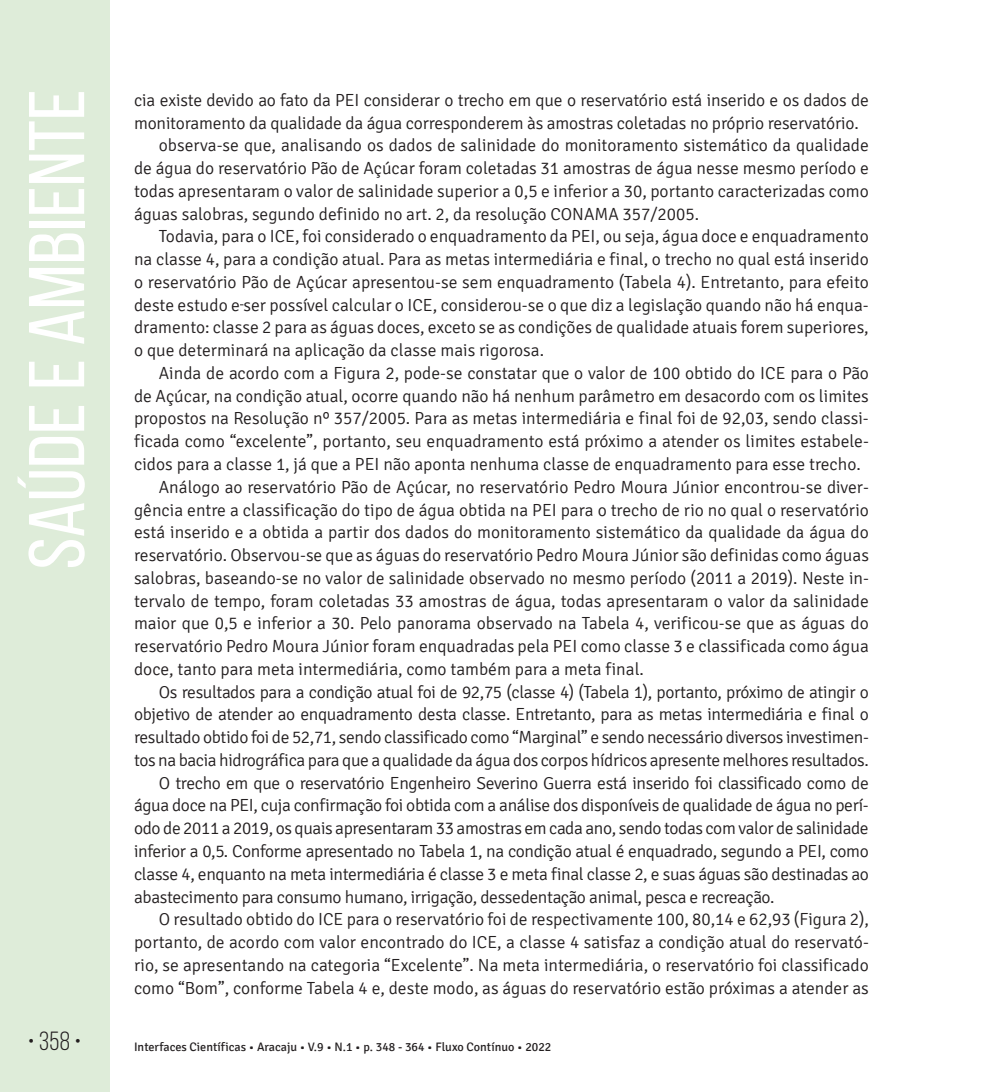
<style>
.page{position:relative;width:993px;height:1092px;background:#fff}
.page>*{position:absolute;margin:0;border:0;box-sizing:border-box;transform-origin:0 0}
.t1{font:78.75px "Bebas Neue";color:#fff;scale:1.09 1}
.t2{font:26.25px "Bebas Neue";color:#231f20}
.t3{font:300 17.5px "Signika";color:#231f20}
.t4{font:300 17.5px "Signika";letter-spacing:-.02em;color:#231f20}
.t5{font:12.25px "Signika";color:#231f20}
</style>
<div class="page">
<div style="left:0;top:0;width:109px;height:1091px;background:#deecd9"></div>
<h1 class="t1" style="left:14px;top:569px;width:442px;rotate:-90deg">Saúde e Ambiente</h1>
<p class="t3" style="left:134px;top:90px;width:736px">cia existe devido ao fato da PEI considerar o trecho em que o reservatório está inserido e os dados de</p>
<p class="t3" style="left:134px;top:113px;width:726px">monitoramento da qualidade da água corresponderem às amostras coletadas no próprio reservatório.</p>
<p class="t3" style="left:159px;top:136px;width:711px">observa-se que, analisando os dados de salinidade do monitoramento sistemático da qualidade</p>
<p class="t3" style="left:134px;top:159px;width:736px">de água do reservatório Pão de Açúcar foram coletadas 31 amostras de água nesse mesmo período e</p>
<p class="t3" style="left:134px;top:181px;width:736px">todas apresentaram o valor de salinidade superior a 0,5 e inferior a 30, portanto caracterizadas como</p>
<p class="t3" style="left:134px;top:204px;width:566px">águas salobras, segundo definido no art. 2, da resolução CONAMA 357/2005.</p>
<p class="t3" style="left:159px;top:227px;width:711px">Todavia, para o ICE, foi considerado o enquadramento da PEI, ou seja, água doce e enquadramento</p>
<p class="t3" style="left:134px;top:250px;width:736px">na classe 4, para a condição atual. Para as metas intermediária e final, o trecho no qual está inserido</p>
<p class="t3" style="left:134px;top:272px;width:736px">o reservatório Pão de Açúcar apresentou-se sem enquadramento (Tabela 4). Entretanto, para efeito</p>
<p class="t3" style="left:134px;top:295px;width:736px">deste estudo e ser possível calcular o ICE, considerou-se o que diz a legislação quando não há enqua-</p>
<p class="t3" style="left:134px;top:318px;width:736px">dramento: classe 2 para as águas doces, exceto se as condições de qualidade atuais forem superiores,</p>
<p class="t3" style="left:134px;top:341px;width:411px">o que determinará na aplicação da classe mais rigorosa.</p>
<p class="t3" style="left:159px;top:363px;width:711px">Ainda de acordo com a Figura 2, pode-se constatar que o valor de 100 obtido do ICE para o Pão</p>
<p class="t3" style="left:134px;top:386px;width:736px">de Açúcar, na condição atual, ocorre quando não há nenhum parâmetro em desacordo com os limites</p>
<p class="t3" style="left:134px;top:409px;width:736px">propostos na Resolução nº 357/2005. Para as metas intermediária e final foi de 92,03, sendo classi-</p>
<p class="t3" style="left:134px;top:432px;width:736px">ficada como “excelente”, portanto, seu enquadramento está próximo a atender os limites estabele-</p>
<p class="t3" style="left:134px;top:454px;width:728px">cidos para a classe 1, já que a PEI não aponta nenhuma classe de enquadramento para esse trecho.</p>
<p class="t3" style="left:159px;top:477px;width:711px">Análogo ao reservatório Pão de Açúcar, no reservatório Pedro Moura Júnior encontrou-se diver-</p>
<p class="t3" style="left:134px;top:500px;width:736px">gência entre a classificação do tipo de água obtida na PEI para o trecho de rio no qual o reservatório</p>
<p class="t3" style="left:134px;top:523px;width:736px">está inserido e a obtida a partir dos dados do monitoramento sistemático da qualidade da água do</p>
<p class="t3" style="left:134px;top:545px;width:736px">reservatório. Observou-se que as águas do reservatório Pedro Moura Júnior são definidas como águas</p>
<p class="t3" style="left:134px;top:568px;width:736px">salobras, baseando-se no valor de salinidade observado no mesmo período (2011 a 2019). Neste in-</p>
<p class="t3" style="left:134px;top:591px;width:736px">tervalo de tempo, foram coletadas 33 amostras de água, todas apresentaram o valor da salinidade</p>
<p class="t3" style="left:134px;top:614px;width:736px">maior que 0,5 e inferior a 30. Pelo panorama observado na Tabela 4, verificou-se que as águas do</p>
<p class="t3" style="left:134px;top:636px;width:736px">reservatório Pedro Moura Júnior foram enquadradas pela PEI como classe 3 e classificada como água</p>
<p class="t3" style="left:134px;top:659px;width:511px">doce, tanto para meta intermediária, como também para a meta final.</p>
<p class="t4" style="left:159px;top:682px;width:711px">Os resultados para a condição atual foi de 92,75 (classe 4) (Tabela 1), portanto, próximo de atingir o</p>
<p class="t4" style="left:134px;top:705px;width:736px">objetivo de atender ao enquadramento desta classe. Entretanto, para as metas intermediária e final o</p>
<p class="t4" style="left:134px;top:727px;width:736px">resultado obtido foi de 52,71, sendo classificado como “Marginal” e sendo necessário diversos investimen-</p>
<p class="t4" style="left:134px;top:750px;width:736px">tos na bacia hidrográfica para que a qualidade da água dos corpos hídricos apresente melhores resultados.</p>
<p class="t4" style="left:159px;top:773px;width:711px">O trecho em que o reservatório Engenheiro Severino Guerra está inserido foi classificado como de</p>
<p class="t4" style="left:134px;top:796px;width:736px">água doce na PEI, cuja confirmação foi obtida com a análise dos disponíveis de qualidade de água no perí-</p>
<p class="t4" style="left:134px;top:818px;width:736px">odo de 2011 a 2019, os quais apresentaram 33 amostras em cada ano, sendo todas com valor de salinidade</p>
<p class="t4" style="left:134px;top:841px;width:736px">inferior a 0,5. Conforme apresentado no Tabela 1, na condição atual é enquadrado, segundo a PEI, como</p>
<p class="t4" style="left:134px;top:864px;width:736px">classe 4, enquanto na meta intermediária é classe 3 e meta final classe 2, e suas águas são destinadas ao</p>
<p class="t4" style="left:134px;top:887px;width:642px">abastecimento para consumo humano, irrigação, dessedentação animal, pesca e recreação.</p>
<p class="t3" style="left:159px;top:909px;width:711px">O resultado obtido do ICE para o reservatório foi de respectivamente 100, 80,14 e 62,93 (Figura 2),</p>
<p class="t3" style="left:134px;top:932px;width:736px">portanto, de acordo com valor encontrado do ICE, a classe 4 satisfaz a condição atual do reservató-</p>
<p class="t3" style="left:134px;top:955px;width:736px">rio, se apresentando na categoria “Excelente”. Na meta intermediária, o reservatório foi classificado</p>
<p class="t3" style="left:134px;top:978px;width:736px">como “Bom”, conforme Tabela 4 e, deste modo, as águas do reservatório estão próximas a atender as</p>
<h2 class="t2" style="left:28px;top:1026px;width:55px">• 358 •</h2>
<p class="t5" style="left:134px;top:1040px;width:418px">Interfaces Científicas • Aracaju • V.9 • N.1 • p. 348 - 364 • Fluxo Contínuo • 2022</p>
</div>
